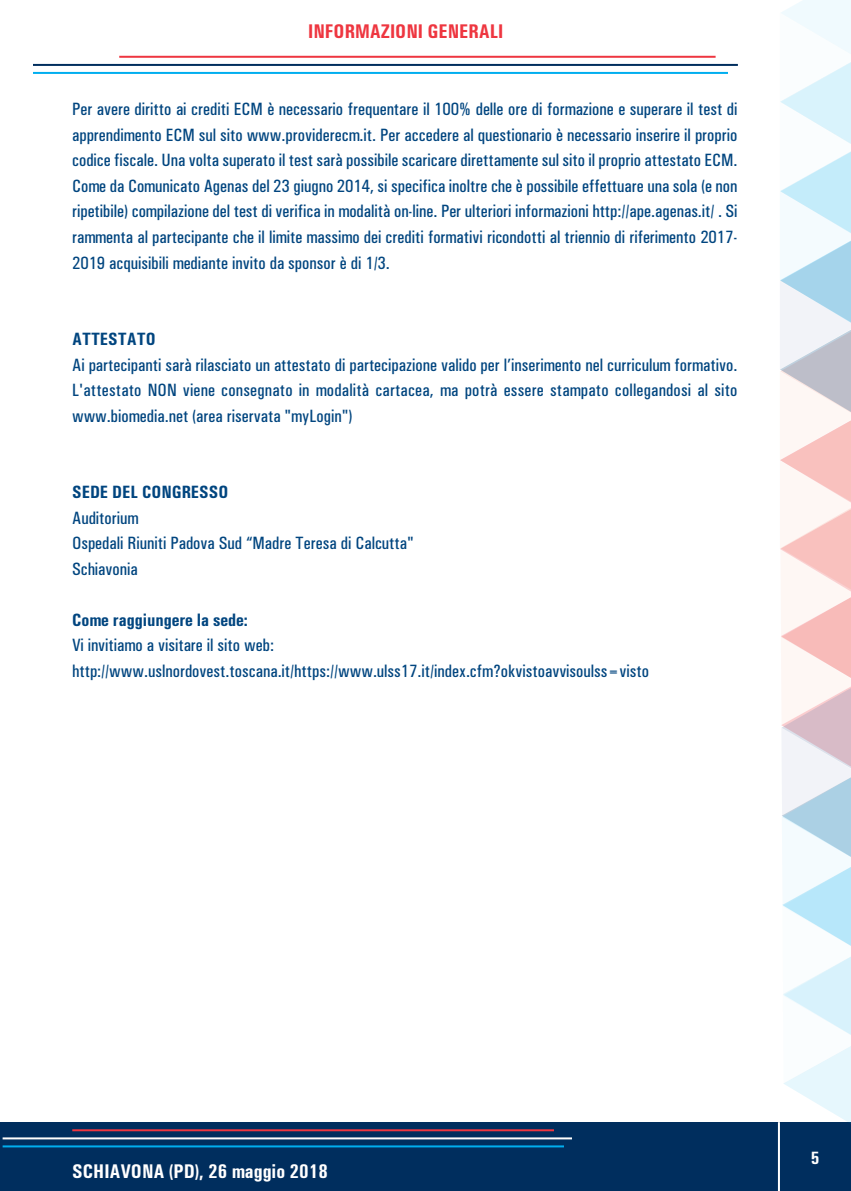
<style>
.page{position:relative;width:851px;height:1191px;background:#fff}
.page>*{position:absolute;margin:0;border:0;box-sizing:border-box;transform-origin:0 0}
.t1{font:700 condensed 20px "Univers";color:#fff}
.t2{font:700 condensed 20px "Univers";color:#ee3640}
.t3{font:500 condensed 18px/25.6px "Univers";color:#01457f;text-align:justify}
.t4{font:700 condensed 18px "Univers";color:#01457f}
.t5{font:700 condensed 18px "Univers";color:#fff}
</style>
<div class="page">
<div style="left:1px;top:1122px;width:849px;height:69px;background:#002e5e"></div>
<hr style="left:3px;top:1137px;width:569px;height:2px;background:#fff">
<hr style="left:72px;top:1129px;width:482px;height:2px;background:#ee3640">
<hr style="left:3px;top:1145px;width:561px;height:2px;background:#00aeef">
<svg style="left:779px;top:0;width:71px;height:1129px"></svg>
<hr style="left:777px;top:1122px;width:2px;height:69px;background:#fff">
<hr style="left:0;top:1122px;width:1px;height:69px;background:#002e5e">
<hr style="left:33px;top:64px;width:704px;height:2px;background:#002e5e">
<hr style="left:119px;top:56px;width:596px;height:2px;background:#ee3640">
<hr style="left:33px;top:72px;width:694px;height:2px;background:#00aeef">
<p class="t2" style="left:308px;top:19px;width:197px">INFORMAZIONI GENERALI</p>
<p class="t3" style="left:72px;top:96px;width:667px">Per avere diritto ai crediti ECM è necessario frequentare il 100% delle ore di formazione e superare il test di apprendimento ECM sul sito www.providerecm.it. Per accedere al questionario è necessario inserire il proprio codice fiscale. Una volta superato il test sarà possibile scaricare direttamente sul sito il proprio attestato ECM.<br>Come da Comunicato Agenas del 23 giugno 2014, si specifica inoltre che è possibile effettuare una sola (e non ripetibile) compilazione del test di verifica in modalità on-line. Per ulteriori informazioni http://ape.agenas.it/ . Si rammenta al partecipante che il limite massimo dei crediti formativi ricondotti al triennio di riferimento 2017- 2019 acquisibili mediante invito da sponsor è di 1/3.</p>
<p class="t4" style="left:72px;top:328px;width:85px">ATTESTATO</p>
<p class="t3" style="left:72px;top:351px;width:667px">Ai partecipanti sarà rilasciato un attestato di partecipazione valido per l’inserimento nel curriculum formativo.<br>L'attestato NON viene consegnato in modalità cartacea, ma potrà essere stampato collegandosi al sito www.biomedia.net (area riservata "myLogin")</p>
<p class="t4" style="left:72px;top:481px;width:158px">SEDE DEL CONGRESSO</p>
<p class="t3" style="left:72px;top:505px;width:343px;text-align:left">Auditorium<br>Ospedali Riuniti Padova Sud “Madre Teresa di Calcutta"<br>Schiavonia</p>
<p class="t4" style="left:72px;top:609px;width:177px">COME RAGGIUNGERE LA SEDE:</p>
<p class="t3" style="left:72px;top:632px;width:578px">Vi invitiamo a visitare il sito web: http://www.uslnordovest.toscana.it/https://www.ulss17.it/index.cfm?okvistoavvisoulss=visto</p>
<p class="t1" style="left:72px;top:1159px;width:257px">SCHIAVONA (PD), 26 MAGGIO 2018</p>
<p class="t5" style="left:810px;top:1147px;width:10px">5</p>
</div>
